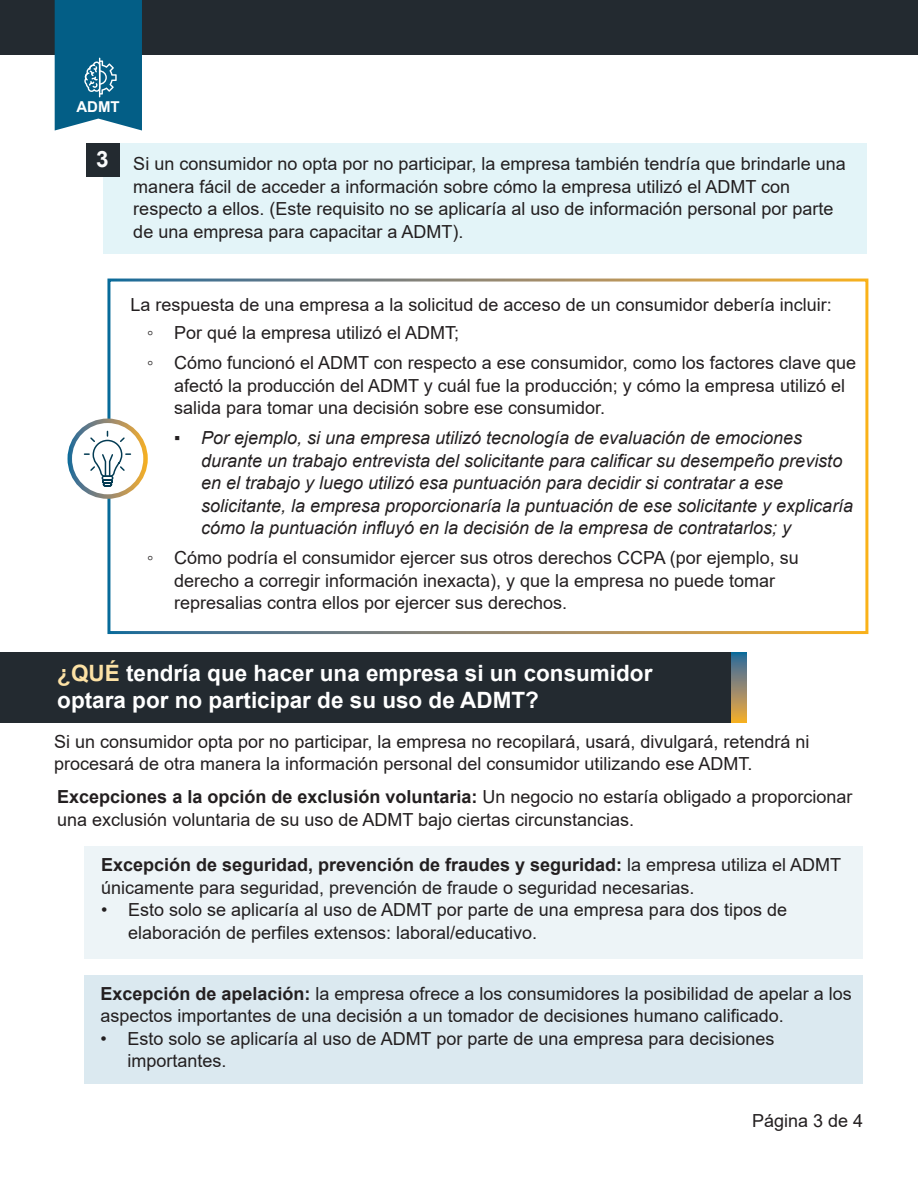
<style>
.page{position:relative;width:918px;height:1188px;background:#fff}
.page>*{position:absolute;margin:0;border:0;box-sizing:border-box;transform-origin:0 0}
.t1{font:700 22.5px/27px "Arial";color:#fff}
.t2{font:700 22.5px "Arial";color:#fafbfc}
.t3{font:18px/22.5px "Arial";color:#231f20}
.t4{font:italic 18px/22.5px "Arial";color:#231f20}
.t5{font:700 15px "Arial";color:#fff}
.s1{color:#fde2a5}
.s2{font-weight:700}
</style>
<div class="page">
<div style="left:103px;top:144px;width:764px;height:110px;background:#e3f4f8"></div>
<div style="left:84px;top:846px;width:779px;height:113px;background:#edf4f7"></div>
<div style="left:84px;top:975px;width:779px;height:109px;background:#dbe9f0"></div>
<div style="left:107px;top:279px;width:761px;height:355px;border:3px solid #fff"></div>
<div style="left:0;top:0;width:918px;height:54px;background:#232a30"></div>
<svg style="left:55px;top:0;width:87px;height:131px;background:#166a8f"></svg>
<div style="left:86px;top:144px;width:34px;height:33px;background:#232a30"></div>
<svg style="left:70px;top:421px;width:76px;height:76px"></svg>
<div style="left:68px;top:419px;width:80px;height:80px;border:4px solid #fff;border-radius:50%"></div>
<div style="left:102px;top:475px;width:11px;height:6px;border:2px solid #033b53;border-radius:2px"></div>
<div style="left:102px;top:479px;width:11px;height:5px;border:2px solid #033b53;border-radius:2px"></div>
<div style="left:103px;top:482px;width:9px;height:5px;border:2px solid #033b53"></div>
<svg style="left:85px;top:431px;width:45px;height:47px"></svg>
<div style="left:0;top:653px;width:731px;height:70px;background:#232a30"></div>
<svg style="left:731px;top:653px;width:15px;height:70px"></svg>
<p class="t5" style="left:76px;top:96px;width:45px">ADMT</p>
<p class="t2" style="left:96px;top:143px;width:14px">3</p>
<p class="t3" style="left:133px;top:153px;width:714px">Si un consumidor no opta por no participar, la empresa también tendría que brindarle una manera fácil de acceder a información sobre cómo la empresa utilizó el ADMT con respecto a ellos. (Este requisito no se aplicaría al uso de información personal por parte de una empresa para capacitar a ADMT).</p>
<p class="t3" style="left:130px;top:294px;width:703px">La respuesta de una empresa a la solicitud de acceso de un consumidor debería incluir:</p>
<p class="t3" style="left:147px;top:322px;width:314px">◦ Por qué la empresa utilizó el ADMT;</p>
<p class="t3" style="left:174px;top:352px;width:684px;text-indent:-27px">◦ Cómo funcionó el ADMT con respecto a ese consumidor, como los factores clave que afectó la producción del ADMT y cuál fue la producción; y cómo la empresa utilizó el salida para tomar una decisión sobre ese consumidor.</p>
<p class="t4" style="left:201px;top:427px;width:654px;text-indent:-27px">▪ Por ejemplo, si una empresa utilizó tecnología de evaluación de emociones durante un trabajo entrevista del solicitante para calificar su desempeño previsto en el trabajo y luego utilizó esa puntuación para decidir si contratar a ese solicitante, la empresa proporcionaría la puntuación de ese solicitante y explicaría cómo la puntuación influyó en la decisión de la empresa de contratarlos; y</p>
<p class="t3" style="left:174px;top:547px;width:626px;text-indent:-27px">◦ Cómo podría el consumidor ejercer sus otros derechos CCPA (por ejemplo, su derecho a corregir información inexacta), y que la empresa no puede tomar represalias contra ellos por ejercer sus derechos.</p>
<p class="t1" style="left:57px;top:660px;width:597px"><span class="s1">¿QUÉ</span> tendría que hacer una empresa si un consumidor optara por no participar de su uso de ADMT?</p>
<p class="t3" style="left:54px;top:730px;width:757px">Si un consumidor opta por no participar, la empresa no recopilará, usará, divulgará, retendrá ni procesará de otra manera la información personal del consumidor utilizando ese ADMT.</p>
<p class="t3" style="left:57px;top:786px;width:797px"><span class="s2">Excepciones a la opción de exclusión voluntaria:</span> Un negocio no estaría obligado a proporcionar una exclusión voluntaria de su uso de ADMT bajo ciertas circunstancias.</p>
<p class="t3" style="left:101px;top:854px;width:742px"><span class="s2">Excepción de seguridad, prevención de fraudes y seguridad:</span> la empresa utiliza el ADMT únicamente para seguridad, prevención de fraude o seguridad necesarias.</p>
<p class="t3" style="left:128px;top:899px;width:661px;text-indent:-27px">• Esto solo se aplicaría al uso de ADMT por parte de una empresa para dos tipos de elaboración de perfiles extensos: laboral/educativo.</p>
<p class="t3" style="left:101px;top:982px;width:753px"><span class="s2">Excepción de apelación:</span> la empresa ofrece a los consumidores la posibilidad de apelar a los aspectos importantes de una decisión a un tomador de decisiones humano calificado.</p>
<p class="t3" style="left:128px;top:1027px;width:648px;text-indent:-27px">• Esto solo se aplicaría al uso de ADMT por parte de una empresa para decisiones importantes.</p>
<p class="t3" style="left:752px;top:1109px;width:113px">Página 3 de 4</p>
</div>
